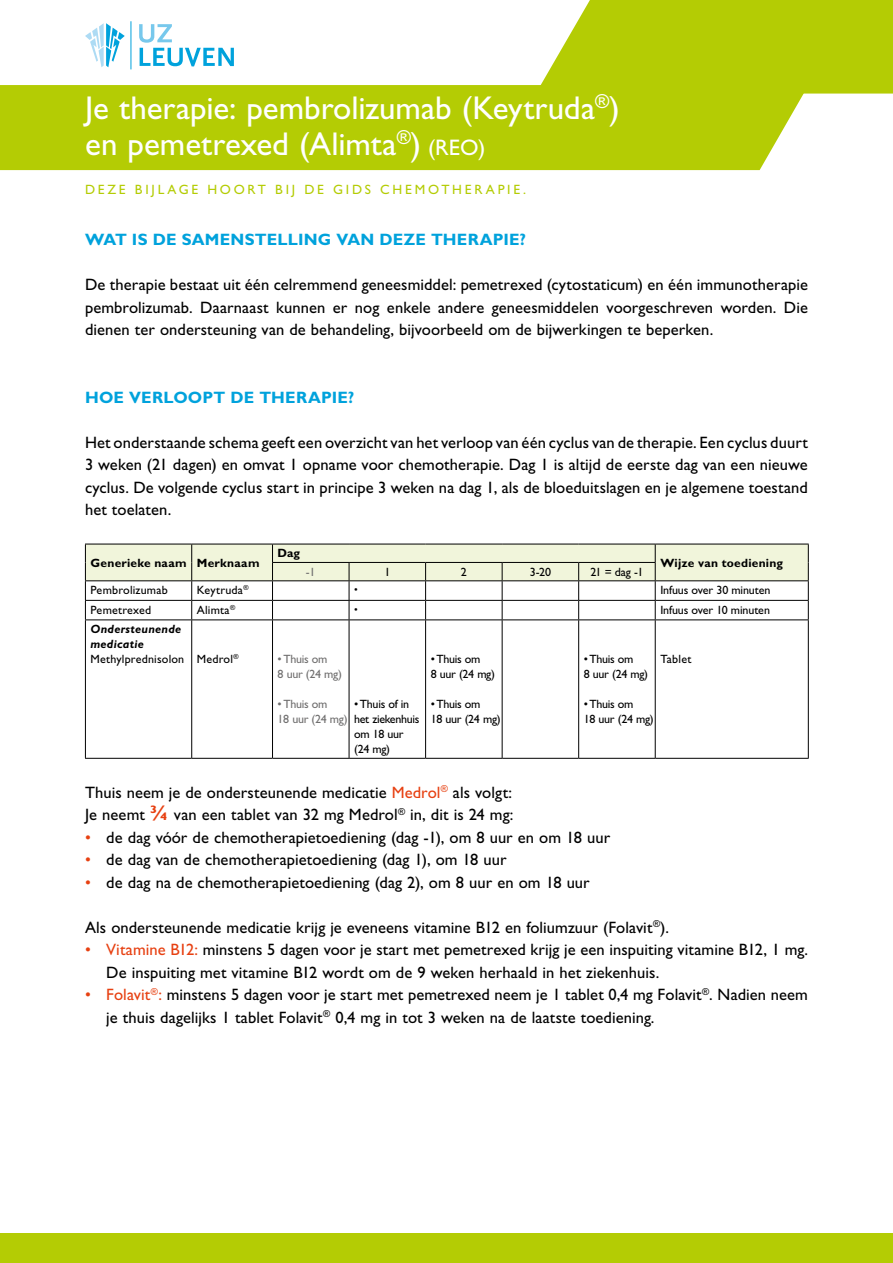
<style>
.page{position:relative;width:893px;height:1263px;background:#fff}
.page>*{position:absolute;margin:0;border:0;box-sizing:border-box;transform-origin:0 0}
.t1{font:33px/36px "Gill Sans Std";color:#fff}
.t2{font:16.5px/22.5px "Gill Sans Std";letter-spacing:.005em;color:#000}
.t3{font:700 16.5px "Gill Sans Std";letter-spacing:.01em;color:#00a2dc}
.t4{font:13.5px "Gill Sans Std";letter-spacing:.205em;color:#b4cc04}
.t5{font:12px/15px "Gill Sans Std";letter-spacing:-.025em;color:#000}
.t6{font:italic 700 12px/15px "Gill Sans Std";letter-spacing:.02em;color:#000}
.t7{font:700 12px "Gill Sans Std";letter-spacing:.02em;color:#000}
.t8{font:12px/15px "Gill Sans Std";letter-spacing:-.025em;color:#706f6f}
.t9{font:12px "Gill Sans Std";letter-spacing:.02em;color:#000}
.t10{font:12px "Gill Sans Std";letter-spacing:.015em;color:#000}
.t11{font:10.5px "Gill Sans Std";color:#000}
.s1{font-size:22.5px}
.s2{font-weight:400;font-style:normal}
.s3{color:#e74011}
.s4{font-weight:700;font-size:21px;color:#e74011}
</style>
<div class="page">
<div style="left:0;top:85px;width:804px;height:85px;background:#b4cc04"></div>
<svg style="left:536px;top:0;width:357px;height:94px;background:#b9cf16"></svg>
<div style="left:0;top:1233px;width:893px;height:30px;background:#b4cc04"></div>
<hr style="left:130px;top:21px;width:1px;height:48px;background:#00a2dc">
<svg style="left:139px;top:24px;width:95px;height:42px"></svg>
<svg style="left:85px;top:23px;width:40px;height:44px"></svg>
<svg style="left:85px;top:544px;width:724px;height:75px"></svg>
<hr style="left:85px;top:619px;width:107px;height:1px;background:#000">
<hr style="left:85px;top:620px;width:1px;height:138px;background:#000">
<hr style="left:192px;top:619px;width:81px;height:1px;background:#000">
<hr style="left:191px;top:620px;width:1px;height:138px;background:#000">
<hr style="left:273px;top:619px;width:76px;height:1px;background:#000">
<hr style="left:272px;top:620px;width:1px;height:138px;background:#000">
<hr style="left:349px;top:619px;width:77px;height:1px;background:#000">
<hr style="left:349px;top:620px;width:1px;height:138px;background:#000">
<hr style="left:426px;top:619px;width:76px;height:1px;background:#000">
<hr style="left:425px;top:620px;width:1px;height:138px;background:#000">
<hr style="left:502px;top:619px;width:77px;height:1px;background:#000">
<hr style="left:502px;top:620px;width:1px;height:138px;background:#000">
<hr style="left:579px;top:619px;width:76px;height:1px;background:#000">
<hr style="left:578px;top:620px;width:1px;height:138px;background:#000">
<hr style="left:655px;top:619px;width:154px;height:1px;background:#000">
<hr style="left:655px;top:620px;width:1px;height:138px;background:#000">
<hr style="left:808px;top:620px;width:1px;height:138px;background:#000">
<hr style="left:85px;top:758px;width:107px;height:1px;background:#000">
<hr style="left:192px;top:758px;width:81px;height:1px;background:#000">
<hr style="left:273px;top:758px;width:76px;height:1px;background:#000">
<hr style="left:349px;top:758px;width:77px;height:1px;background:#000">
<hr style="left:426px;top:758px;width:76px;height:1px;background:#000">
<hr style="left:502px;top:758px;width:77px;height:1px;background:#000">
<hr style="left:579px;top:758px;width:76px;height:1px;background:#000">
<hr style="left:655px;top:758px;width:154px;height:1px;background:#000">
<h1 class="t1" style="left:85px;top:90px;width:536px">Je therapie: pembrolizumab (Keytruda<sup>®</sup>) en pemetrexed (Alimta<sup>®</sup>) <span class="s1">(REO)</span></h1>
<p class="t4" style="left:85px;top:182px;width:443px">DEZE BIJLAGE HOORT BIJ DE GIDS CHEMOTHERAPIE.</p>
<p class="t3" style="left:85px;top:230px;width:443px">WAT IS DE SAMENSTELLING VAN DEZE THERAPIE?</p>
<p class="t2" style="left:85px;top:273px;width:724px;text-align:justify">De therapie bestaat uit één celremmend geneesmiddel: pemetrexed (cytostaticum) en één immunotherapie pembrolizumab. Daarnaast kunnen er nog enkele andere geneesmiddelen voorgeschreven worden. Die dienen ter ondersteuning van de behandeling, bijvoorbeeld om de bijwerkingen te beperken.</p>
<p class="t3" style="left:85px;top:387px;width:271px">HOE VERLOOPT DE THERAPIE?</p>
<p class="t2" style="left:85px;top:431px;width:724px;text-align:justify">Het onderstaande schema geeft een overzicht van het verloop van één cyclus van de therapie. Een cyclus duurt 3 weken (21 dagen) en omvat 1 opname voor chemotherapie. Dag 1 is altijd de eerste dag van een nieuwe cyclus. De volgende cyclus start in principe 3 weken na dag 1, als de bloeduitslagen en je algemene toestand het toelaten.</p>
<p class="t7" style="left:91px;top:555px;width:170px">Generieke naam Merknaam</p>
<p class="t7" style="left:278px;top:546px;width:24px">Dag</p>
<p class="t8" style="left:306px;top:564px;width:11px">-1</p>
<p class="t5" style="left:384px;top:564px;width:7px">1</p>
<p class="t5" style="left:461px;top:564px;width:7px">2</p>
<p class="t5" style="left:530px;top:564px;width:23px">3-20</p>
<p class="t5" style="left:590px;top:564px;width:55px">21 = dag -1</p>
<p class="t7" style="left:660px;top:555px;width:124px">Wijze van toediening</p>
<p class="t10" style="left:91px;top:583px;width:79px">Pembrolizumab</p>
<p class="t9" style="left:197px;top:583px;width:53px">Keytruda<sup>®</sup></p>
<p class="t11" style="left:354px;top:583px;width:5px">•</p>
<p class="t5" style="left:660px;top:583px;width:112px">Infuus over 30 minuten</p>
<p class="t9" style="left:91px;top:603px;width:62px">Pemetrexed</p>
<p class="t5" style="left:197px;top:602px;width:40px">Alimta<sup>®</sup></p>
<p class="t11" style="left:354px;top:603px;width:5px">•</p>
<p class="t5" style="left:660px;top:602px;width:111px">Infuus over 10 minuten</p>
<p class="t6" style="left:91px;top:622px;width:150px">Ondersteunende<br>medicatie<br><span class="s2">Methylprednisolon Medrol</span><sup>®</sup></p>
<p class="t8" style="left:278px;top:652px;width:66px">• Thuis om<br>8 uur (24 mg)</p>
<p class="t8" style="left:278px;top:697px;width:71px">• Thuis om<br>18 uur (24 mg)</p>
<p class="t5" style="left:354px;top:697px;width:67px">• Thuis of in het ziekenhuis om 18 uur (24 mg)</p>
<p class="t5" style="left:431px;top:652px;width:66px">• Thuis om<br>8 uur (24 mg)</p>
<p class="t5" style="left:431px;top:697px;width:71px">• Thuis om<br>18 uur (24 mg)</p>
<p class="t5" style="left:584px;top:652px;width:66px">• Thuis om<br>8 uur (24 mg)</p>
<p class="t5" style="left:584px;top:697px;width:71px">• Thuis om<br>18 uur (24 mg)</p>
<p class="t5" style="left:660px;top:652px;width:32px">Tablet</p>
<p class="t2" style="left:85px;top:781px;width:430px">Thuis neem je de ondersteunende medicatie <span class="s3">Medrol</span><sup>®</sup> als volgt:<br>Je neemt <span class="s4">¾</span> van een tablet van 32 mg Medrol<sup>®</sup> in, dit is 24 mg:</p>
<p class="t2" style="left:85px;top:826px;width:527px"><span class="s3">•</span> de dag vóór de chemotherapietoediening (dag -1), om 8 uur en om 18 uur</p>
<p class="t2" style="left:85px;top:848px;width:423px"><span class="s3">•</span> de dag van de chemotherapietoediening (dag 1), om 18 uur</p>
<p class="t2" style="left:85px;top:871px;width:506px"><span class="s3">•</span> de dag na de chemotherapietoediening (dag 2), om 8 uur en om 18 uur</p>
<p class="t2" style="left:85px;top:916px;width:585px">Als ondersteunende medicatie krijg je eveneens vitamine B12 en foliumzuur (Folavit<sup>®</sup>).</p>
<p class="t2" style="left:106px;top:938px;width:703px;text-indent:-21px"><span class="s3">• Vitamine B12:</span> minstens 5 dagen voor je start met pemetrexed krijg je een inspuiting vitamine B12, 1 mg.<br>De inspuiting met vitamine B12 wordt om de 9 weken herhaald in het ziekenhuis.</p>
<p class="t2" style="left:106px;top:983px;width:703px;text-indent:-21px"><span class="s3">• Folavit</span><sup>®</sup><span class="s3">:</span> minstens 5 dagen voor je start met pemetrexed neem je 1 tablet 0,4 mg Folavit<sup>®</sup>. Nadien neem je thuis dagelijks 1 tablet Folavit<sup>®</sup> 0,4 mg in tot 3 weken na de laatste toediening.</p>
</div>
